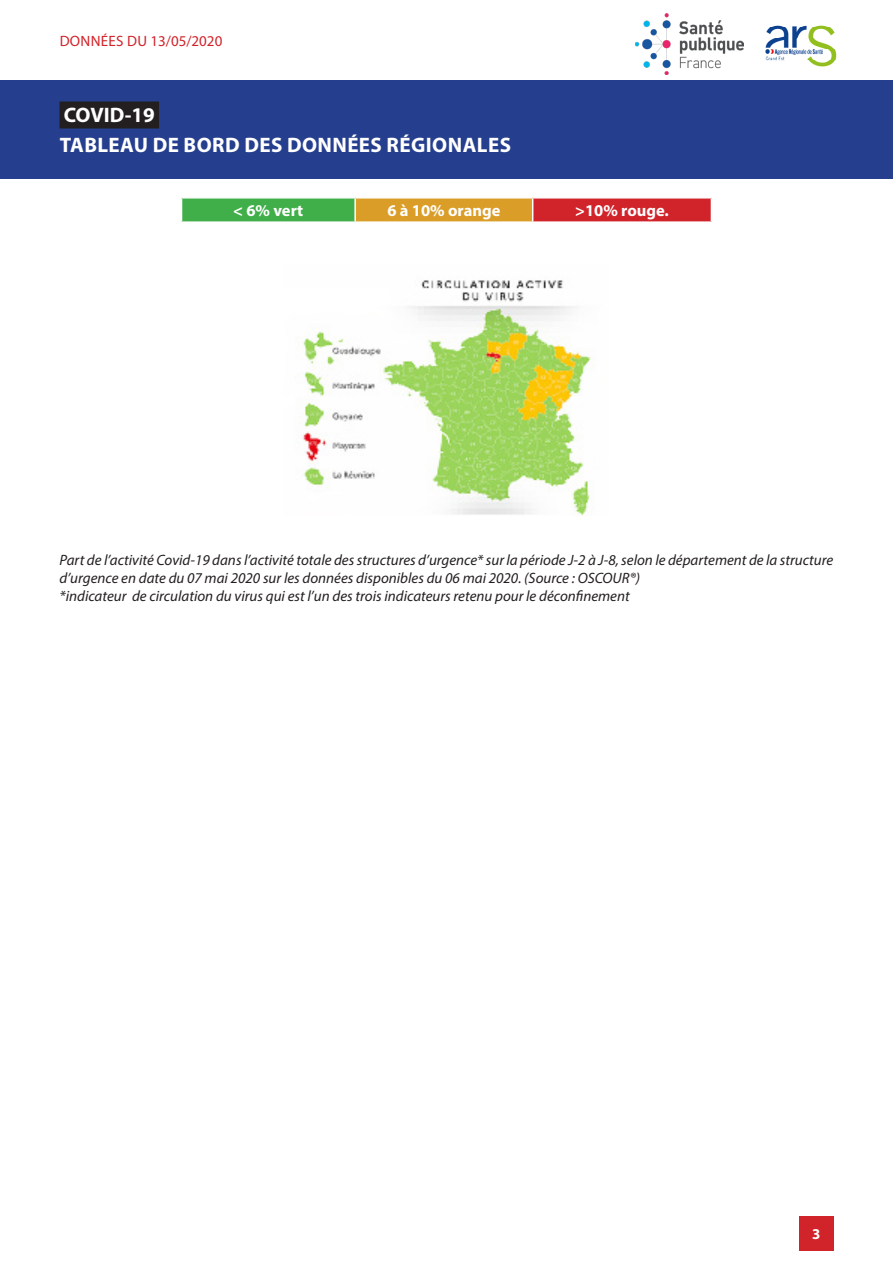
<style>
.page{position:relative;width:893px;height:1263px;background:#fff}
.page>*{position:absolute;margin:0;border:0;box-sizing:border-box;transform-origin:0 0}
.t1{font:700 21px/29.4px "Myriad Pro";letter-spacing:.02em;color:#fff}
.Texte{font:700 16.5px "Myriad Pro";color:#fff}
.Legende{font:italic 15px/18px "Myriad Pro";color:#231f20}
.t2{font:15px "Myriad Pro";letter-spacing:.02em;color:#d1232a}
.t3{font:700 15px "Myriad Pro";color:#fff}
</style>
<div class="page">
<div style="left:0;top:80px;width:893px;height:99px;background:#253f8e"></div>
<div style="left:60px;top:101px;width:99px;height:27px;background:#231f20"></div>
<div style="left:799px;top:1216px;width:34px;height:34px;background:#d1232a"></div>
<div style="left:182px;top:198px;width:173px;height:24px;background:#40ae49"></div>
<div style="left:355px;top:198px;width:178px;height:24px;background:#da9d27"></div>
<div style="left:533px;top:198px;width:178px;height:24px;background:#d1232a"></div>
<hr style="left:181px;top:197px;width:174px;height:2px;background:#fff">
<hr style="left:355px;top:197px;width:178px;height:2px;background:#fff">
<hr style="left:354px;top:199px;width:2px;height:22px;background:#fff">
<hr style="left:533px;top:197px;width:179px;height:2px;background:#fff">
<svg style="left:532px;top:199px;width:1px;height:22px"></svg>
<hr style="left:181px;top:221px;width:174px;height:2px;background:#fff">
<hr style="left:355px;top:221px;width:178px;height:2px;background:#fff">
<hr style="left:533px;top:221px;width:179px;height:2px;background:#fff">
<img style="left:298px;top:280px;width:297px;height:236px">
<img style="left:636px;top:14px;width:108px;height:61px">
<img style="left:765px;top:25px;width:72px;height:42px">
<p class="t2" style="left:60px;top:31px;width:164px">DONNÉES DU 13/05/2020</p>
<h1 class="t1" style="left:60px;top:100px;width:453px">COVID-19<br>TABLEAU DE BORD DES DONNÉES RÉGIONALES</h1>
<p class="Texte" style="left:233px;top:200px;width:72px">&lt; 6% vert</p>
<p class="Texte" style="left:387px;top:200px;width:115px">6 à 10% orange</p>
<p class="Texte" style="left:575px;top:200px;width:95px">&gt;10% rouge.</p>
<p class="Legende" style="left:60px;top:551px;width:775px">Part de l’activité Covid-19 dans l’activité totale des structures d’urgence* sur la période J-2 à J-8, selon le département de la structure d’urgence en date du 07 mai 2020 sur les données disponibles du 06 mai 2020. (Source : OSCOUR®)</p>
<p class="Legende" style="left:60px;top:587px;width:572px">*indicateur de circulation du virus qui est l’un des trois indicateurs retenu pour le déconfinement</p>
<p class="t3" style="left:812px;top:1224px;width:10px">3</p>
</div>
